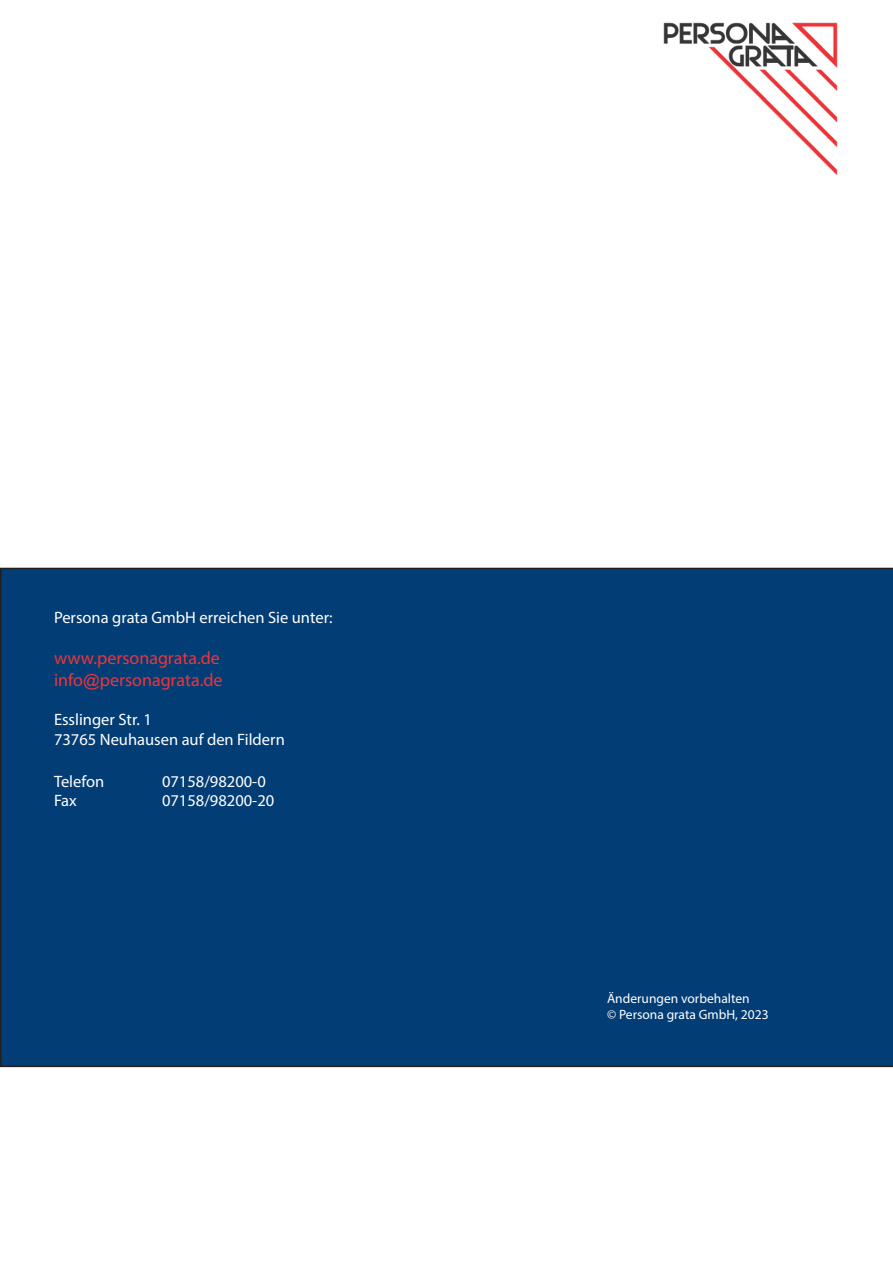
<style>
.page{position:relative;width:893px;height:1263px;background:#fff}
.page>*{position:absolute;margin:0;border:0;box-sizing:border-box;transform-origin:0 0}
.Abspann{font:18px "Myriad Pro";color:#ee343a}
.Abspann-2{font:16.5px "Myriad Pro";color:#fff}
.Fussnote{font:13.5px "Myriad Pro";color:#fff}
.s1{font-family:"Arial";font-size:16.5px}
</style>
<div class="page">
<div style="left:0;top:568px;width:893px;height:499px;background:#033d75"></div>
<img style="left:663px;top:22px;width:175px;height:153px">
<p class="Abspann-2" style="left:54px;top:607px;width:280px">Persona grata GmbH erreichen Sie unter:</p>
<p class="Abspann" style="left:54px;top:647px;width:167px">www.personagrata.de</p>
<p class="Abspann" style="left:54px;top:669px;width:170px">info<span class="s1">@</span>personagrata.de</p>
<p class="Abspann-2" style="left:54px;top:710px;width:99px">Esslinger Str. 1</p>
<p class="Abspann-2" style="left:54px;top:729px;width:232px">73765 Neuhausen auf den Fildern</p>
<p class="Abspann-2" style="left:54px;top:771px;width:52px">Telefon</p>
<p class="Abspann-2" style="left:162px;top:771px;width:105px">07158/98200-0</p>
<p class="Abspann-2" style="left:54px;top:791px;width:24px">Fax</p>
<p class="Abspann-2" style="left:162px;top:791px;width:114px">07158/98200-20</p>
<p class="Fussnote" style="left:607px;top:990px;width:144px">Änderungen vorbehalten</p>
<p class="Fussnote" style="left:607px;top:1006px;width:163px">© Persona grata GmbH, 2023</p>
</div>
